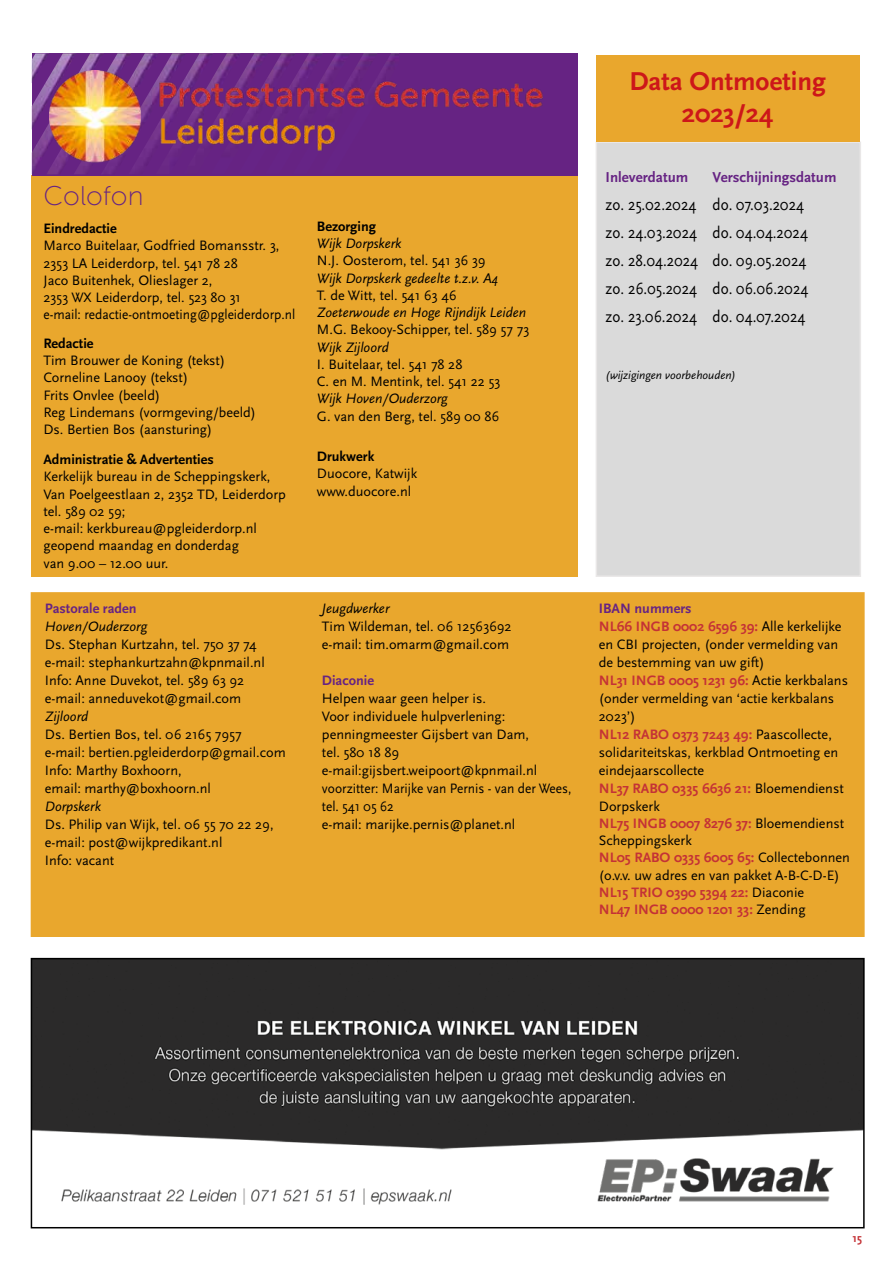
<style>
.page{position:relative;width:893px;height:1263px;background:#fff}
.page>*{position:absolute;margin:0;border:0;box-sizing:border-box;transform-origin:0 0}
.t1{font:700 27px/32.4px "Scala Sans Pro";color:#cd1719;text-align:center}
.t2{font:27px "Museo Sans 100";color:#662383}
.t3{font:16.95px/28px "Scala Sans Pro";color:#000;scale:.88 1}
.t4{font:700 15px "Scala Sans Pro";color:#662383}
.t5{font:14.25px/17.7px "Scala Sans Pro";color:#000}
.t6{font:italic 14.25px "Scala Sans Pro";color:#000}
.t7{font:700 14.25px "Scala Sans Pro";color:#000}
.t8{font:700 14.25px "Scala Sans Pro";color:#662383}
.t9{font:italic 12px "Scala Sans Pro";color:#000}
.t10{font:700 12px "Scala Sans Pro";color:#c43236}
.s1{font-weight:700;color:#662383}
.s2{font-weight:700;color:#c43236}
</style>
<div class="page">
<div style="left:31px;top:176px;width:547px;height:401px;background:#e9a72d"></div>
<div style="left:32px;top:53px;width:546px;height:123px;background:#662383"></div>
<img style="left:32px;top:53px;width:367px;height:121px">
<img style="left:50px;top:70px;width:493px;height:94px">
<div style="left:596px;top:142px;width:264px;height:434px;background:#dadada"></div>
<div style="left:596px;top:142px;width:265px;height:435px;border:2px solid #e9e7e7"></div>
<div style="left:596px;top:55px;width:264px;height:87px;background:#e9a72d"></div>
<div style="left:31px;top:593px;width:833px;height:343px;background:#e9a72d"></div>
<div style="left:31px;top:592px;width:834px;height:345px;border:2px solid #e9a72d"></div>
<img style="left:34px;top:961px;width:828px;height:244px">
<div style="left:31px;top:958px;width:834px;height:270px;border:2px solid #000"></div>
<h1 class="t2" style="left:43px;top:181px;width:102px">Colofon</h1>
<p class="t7" style="left:43px;top:220px;width:75px">Eindredactie</p>
<p class="t5" style="left:43px;top:237px;width:253px;line-height:17.2px">Marco Buitelaar, Godfried Bomansstr. 3, 2353 LA Leiderdorp, tel. 541 78 28<br>Jaco Buitenhek, Olieslager 2,<br>2353 WX Leiderdorp, tel. 523 80 31<br>e-mail: redactie-ontmoeting@pgleiderdorp.nl</p>
<p class="t7" style="left:43px;top:335px;width:52px">Redactie</p>
<p class="t5" style="left:43px;top:352px;width:214px;line-height:17.2px">Tim Brouwer de Koning (tekst)<br>Corneline Lanooy (tekst)<br>Frits Onvlee (beeld)<br>Reg Lindemans (vormgeving/beeld)<br>Ds. Bertien Bos (aansturing)</p>
<p class="t7" style="left:43px;top:451px;width:172px">Administratie &amp; Advertenties</p>
<p class="t5" style="left:43px;top:468px;width:244px;line-height:17.2px">Kerkelijk bureau in de Scheppingskerk,<br>Van Poelgeestlaan 2, 2352 TD, Leiderdorp tel. 589 02 59;<br>e-mail: kerkbureau@pgleiderdorp.nl geopend maandag en donderdag<br>van 9.00 – 12.00 uur.</p>
<p class="t8" style="left:45px;top:600px;width:93px">Pastorale raden</p>
<p class="t6" style="left:45px;top:618px;width:104px">Hoven/Ouderzorg</p>
<p class="t5" style="left:45px;top:635px;width:221px">Ds. Stephan Kurtzahn, tel. 750 37 74 e-mail: stephankurtzahn@kpnmail.nl Info: Anne Duvekot, tel. 589 63 92 e-mail: anneduvekot@gmail.com</p>
<p class="t6" style="left:45px;top:708px;width:45px">Zijloord</p>
<p class="t5" style="left:45px;top:725px;width:242px">Ds. Bertien Bos, tel. 06 2165 7957<br>e-mail: bertien.pgleiderdorp@gmail.com<br>Info: Marthy Boxhoorn,<br>email: marthy@boxhoorn.nl</p>
<p class="t6" style="left:45px;top:798px;width:58px">Dorpskerk</p>
<p class="t5" style="left:45px;top:815px;width:230px">Ds. Philip van Wijk, tel. 06 55 70 22 29, e-mail: post@wijkpredikant.nl<br>Info: vacant</p>
<p class="t7" style="left:317px;top:218px;width:61px">Bezorging</p>
<p class="t6" style="left:317px;top:235px;width:86px">Wijk Dorpskerk</p>
<p class="t5" style="left:317px;top:252px;width:170px">N.J. Oosterom, tel. 541 36 39</p>
<p class="t6" style="left:317px;top:270px;width:183px">Wijk Dorpskerk gedeelte t.z.v. A4</p>
<p class="t5" style="left:317px;top:286px;width:141px">T. de Witt, tel. 541 63 46</p>
<p class="t6" style="left:317px;top:304px;width:211px">Zoeterwoude en Hoge Rijndijk Leiden</p>
<p class="t5" style="left:317px;top:321px;width:214px">M.G. Bekooy-Schipper, tel. 589 57 73</p>
<p class="t6" style="left:317px;top:339px;width:73px">Wijk Zijloord</p>
<p class="t5" style="left:317px;top:356px;width:185px;line-height:17.2px">I. Buitelaar, tel. 541 78 28<br>C. en M. Mentink, tel. 541 22 53</p>
<p class="t6" style="left:317px;top:391px;width:132px">Wijk Hoven/Ouderzorg</p>
<p class="t5" style="left:317px;top:407px;width:184px">G. van den Berg, tel. 589 00 86</p>
<p class="t7" style="left:317px;top:448px;width:59px">Drukwerk</p>
<p class="t5" style="left:317px;top:465px;width:102px;line-height:17.2px">Duocore, Katwijk www.duocore.nl</p>
<p class="t6" style="left:322px;top:600px;width:69px">Jeugdwerker</p>
<p class="t5" style="left:322px;top:617px;width:191px">Tim Wildeman, tel. 06 12563692 e-mail: tim.omarm@gmail.com</p>
<p class="t8" style="left:322px;top:672px;width:54px">Diaconie</p>
<p class="t5" style="left:322px;top:689px;width:251px">Helpen waar geen helper is.<br>Voor individuele hulpverlening: penningmeester Gijsbert van Dam,<br>tel. 580 18 89 e-mail:gijsbert.weipoort@kpnmail.nl voorzitter: Marijke van Pernis - van der Wees, tel. 541 05 62<br>e-mail: marijke.pernis@planet.nl</p>
<h1 class="t1" style="left:629px;top:65px;width:198px">Data Ontmoeting<br>2023/24</h1>
<p class="t4" style="left:606px;top:169px;width:84px">Inleverdatum</p>
<p class="t4" style="left:713px;top:169px;width:125px">Verschijningsdatum</p>
<p class="t3" style="left:606px;top:191px;width:232px">zo. 25.02.2024 do. 07.03.2024 zo. 24.03.2024 do. 04.04.2024 zo. 28.04.2024 do. 09.05.2024 zo. 26.05.2024 do. 06.06.2024 zo. 23.06.2024 do. 04.07.2024</p>
<p class="t9" style="left:606px;top:368px;width:132px">(wijzigingen voorbehouden)</p>
<p class="t5" style="left:599px;top:599px;width:253px"><span class="s1">IBAN nummers<br></span><span class="s2">NL66 INGB 0002 6596 39:</span> Alle kerkelijke en CBI projecten, (onder vermelding van de bestemming van uw gift)<br><span class="s2">NL31 INGB 0005 1231 96:</span> Actie kerkbalans (onder vermelding van ‘actie kerkbalans<br>2023’)<br><span class="s2">NL12 RABO 0373 7243 49:</span> Paascollecte, solidariteitskas, kerkblad Ontmoeting en eindejaarscollecte<br><span class="s2">NL37 RABO 0335 6636 21:</span> Bloemendienst<br>Dorpskerk<br><span class="s2">NL75 INGB 0007 8276 37:</span> Bloemendienst<br>Scheppingskerk<br><span class="s2">NL05 RABO 0335 6005 65:</span> Collectebonnen (o.v.v. uw adres en van pakket A-B-C-D-E)<br><span class="s2">NL15 TRIO 0390 5394 22:</span> Diaconie<br><span class="s2">NL47 INGB 0000 1201 33:</span> Zending</p>
<p class="t10" style="left:852px;top:1231px;width:11px">15</p>
</div>
